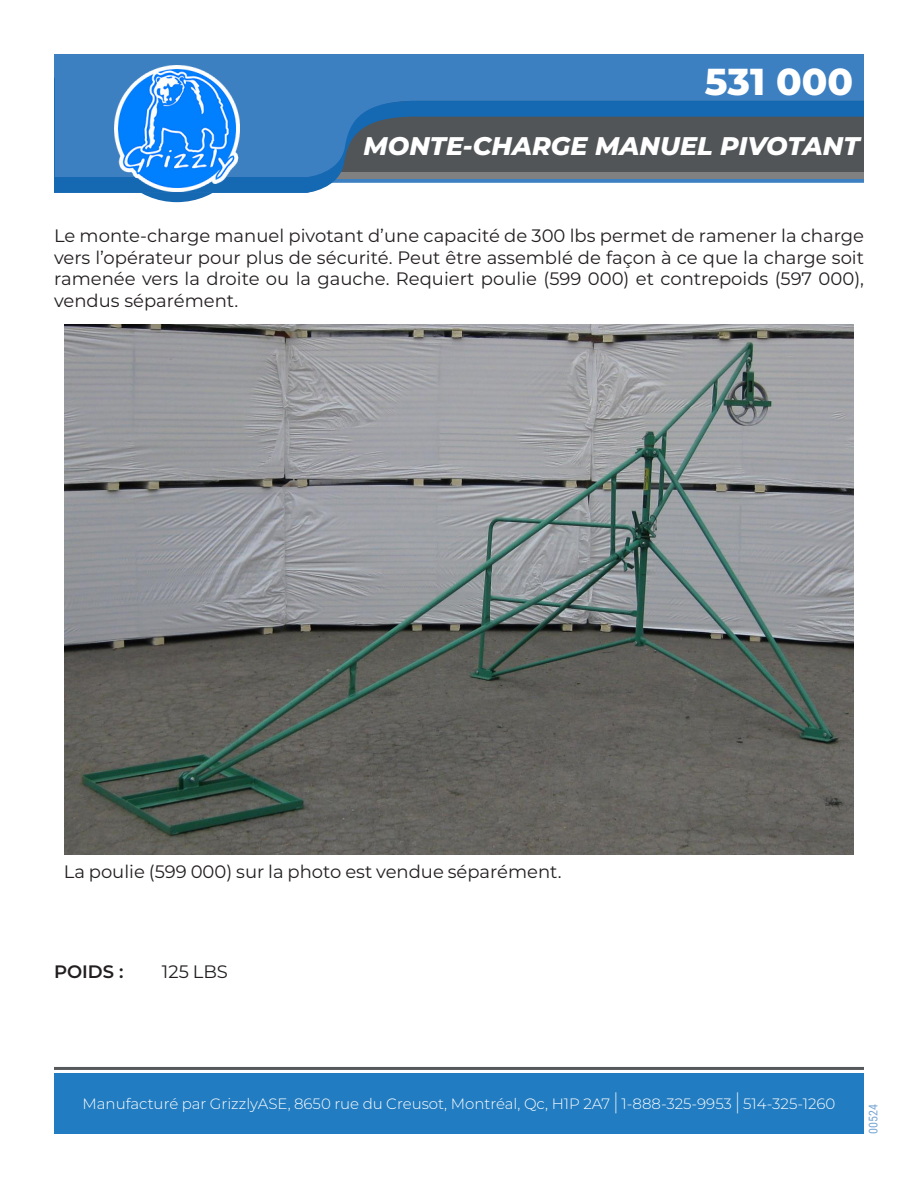
<style>
.page{position:relative;width:918px;height:1188px;background:#fff}
.page>*{position:absolute;margin:0;border:0;box-sizing:border-box;transform-origin:0 0}
.NumProduit{font:800 37.5px "Montserrat";color:#fff}
.Titre{font:italic 800 25.5px "Montserrat";color:#fff}
.t1{font:18px/21.6px "Montserrat";color:#231f20;text-align:justify}
.t2{font:600 18px "Montserrat";color:#231f20}
.t3{font:300 15px "Montserrat";color:#fff}
.t4{font:12px "Roboto Condensed";color:#2e75bb}
.s1{font-size:22.5px}
</style>
<div class="page">
<div style="left:54px;top:1074px;width:810px;height:60px;background:#217cc1"></div>
<hr style="left:54px;top:1067px;width:810px;height:3px;background:#55595b">
<div style="left:54px;top:54px;width:810px;height:24px;background:#3d80c2"></div>
<svg style="left:54px;top:78px;width:810px;height:115px;background:#4e759b"></svg>
<img style="left:114px;top:66px;width:126px;height:125px">
<img style="left:64px;top:324px;width:790px;height:531px">
<p class="NumProduit" style="left:705px;top:54px;width:150px">531 000</p>
<p class="Titre" style="left:363px;top:128px;width:498px">MONTE-CHARGE MANUEL PIVOTANT</p>
<p class="t1" style="left:54px;top:224px;width:812px">Le monte-charge manuel pivotant d’une capacité de 300 lbs permet de ramener la charge vers l’opérateur pour plus de sécurité. Peut être assemblé de façon à ce que la charge soit ramenée vers la droite ou la gauche. Requiert poulie (599 000) et contrepoids (597 000), vendus séparément.</p>
<p class="t1" style="left:64px;top:860px;width:499px">La poulie (599 000) sur la photo est vendue séparément.</p>
<p class="t2" style="left:54px;top:958px;width:71px">POIDS :</p>
<p class="t1" style="left:162px;top:960px;width:68px">125 LBS</p>
<p class="t3" style="left:83px;top:1093px;width:754px">Manufacturé par GrizzlyASE, 8650 rue du Creusot, Montréal, Qc, H1P 2A7 <span class="s1">|</span> 1-888-325-9953 <span class="s1">|</span> 514-325-1260</p>
<p class="t4" style="left:865px;top:1134px;width:31px;rotate:-90deg">00524</p>
</div>
